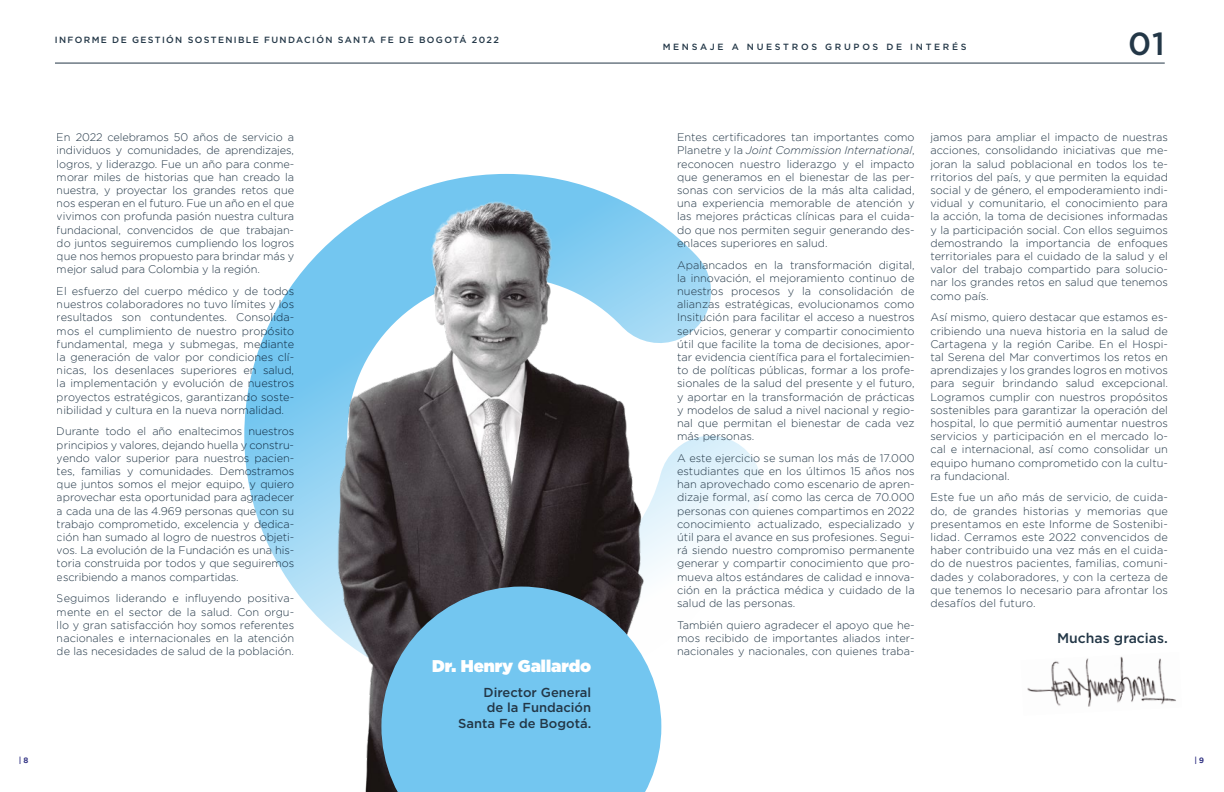
<style>
.page{position:relative;width:1224px;height:792px;background:#fff}
.page>*{position:absolute;margin:0;border:0;box-sizing:border-box;transform-origin:0 0}
.t1{font:500 32px "Gotham";color:#233747}
.t2{font:900 17px "Gotham";color:#fff}
.t3{font:500 14px "Gotham";color:#233747}
.t4{font:500 13px/15.6px "Gotham";color:#233747;text-align:right}
.t5{font:300 11px/13.2px "Gotham";color:#233747;text-align:justify}
.t6{font:500 9px "Gotham";letter-spacing:.15em;color:#233747}
.t7{font:500 9px "Gotham";letter-spacing:.3em;color:#233747}
.t8{font:500 8px "Gotham";color:#2c2d80}
.s1{font-style:italic}
.s2{font-family:"Foundry Context";font-weight:700}
</style>
<div class="page">
<img style="left:1027px;top:656px;width:149px;height:51px">
<svg style="left:244px;top:174px;width:518px;height:454px"></svg>
<img style="left:329px;top:198px;width:316px;height:594px">
<svg style="left:381px;top:587px;width:280px;height:205px;background:#6eb2d5"></svg>
<hr style="left:55px;top:63px;width:1110px;height:1px;background:#233747">
<p class="t6" style="left:55px;top:34px;width:445px">INFORME DE GESTIÓN SOSTENIBLE FUNDACIÓN SANTA FE DE BOGOTÁ 2022</p>
<p class="t5" style="left:57px;top:131px;width:239px">En 2022 celebramos 50 años de servicio a individuos y comunidades, de aprendizajes, logros, y liderazgo. Fue un año para conme&shy;morar miles de historias que han creado la nuestra, y proyectar los grandes retos que nos esperan en el futuro. Fue un año en el que vivimos con profunda pasión nuestra cultura fundacional, convencidos de que trabajan&shy;do juntos seguiremos cumpliendo los logros que nos hemos propuesto para brindar más y mejor salud para Colombia y la región.</p>
<p class="t5" style="left:57px;top:284px;width:239px">El esfuerzo del cuerpo médico y de todos nuestros colaboradores no tuvo límites y los resultados son contundentes. Consolida&shy;mos el cumplimiento de nuestro propósito fundamental, mega y submegas, mediante la generación de valor por condiciones clí&shy;nicas, los desenlaces superiores en salud, la implementación y evolución de nuestros proyectos estratégicos, garantizando soste&shy;nibilidad y cultura en la nueva normalidad.</p>
<p class="t5" style="left:57px;top:425px;width:239px">Durante todo el año enaltecimos nuestros principios y valores, dejando huella y constru&shy;yendo valor superior para nuestros pacien&shy;tes, familias y comunidades. Demostramos que juntos somos el mejor equipo, y quiero aprovechar esta oportunidad para agradecer a cada una de las 4.969 personas que con su trabajo comprometido, excelencia y dedica&shy;ción han sumado al logro de nuestros objeti&shy;vos. La evolución de la Fundación es una his&shy;toria construida por todos y que seguiremos escribiendo a manos compartidas.</p>
<p class="t5" style="left:57px;top:592px;width:239px">Seguimos liderando e influyendo positiva&shy;mente en el sector de la salud. Con orgu&shy;llo y gran satisfacción hoy somos referentes nacionales e internacionales en la atención de las necesidades de salud de la población.</p>
<h2 class="t2" style="left:432px;top:654px;width:161px">Dr. Henry Gallardo</h2>
<p class="t4" style="left:458px;top:684px;width:135px">Director General<br>de la Fundación<br>Santa Fe de Bogotá.</p>
<p class="t7" style="left:663px;top:41px;width:305px">MENSAJE A NUESTROS GRUPOS DE INTERÉS</p>
<h1 class="t1" style="left:1128px;top:23px;width:38px">01</h1>
<p class="t5" style="left:677px;top:131px;width:239px">Entes certificadores tan importantes como Planetre y la <span class="s1">Joint Commission International</span>, reconocen nuestro liderazgo y el impacto que generamos en el bienestar de las per&shy;sonas con servicios de la más alta calidad, una experiencia memorable de atención y las mejores prácticas clínicas para el cuida&shy;do que nos permiten seguir generando des&shy;enlaces superiores en salud.</p>
<p class="t5" style="left:677px;top:258px;width:239px">Apalancados en la transformación digital, la innovación, el mejoramiento continuo de nuestros procesos y la consolidación de alianzas estratégicas, evolucionamos como Insitución para facilitar el acceso a nuestros servicios, generar y compartir conocimiento útil que facilite la toma de decisiones, apor&shy;tar evidencia científica para el fortalecimien&shy;to de políticas públicas, formar a los profe&shy;sionales de la salud del presente y el futuro, y aportar en la transformación de prácticas y modelos de salud a nivel nacional y regio&shy;nal que permitan el bienestar de cada vez más personas.</p>
<p class="t5" style="left:677px;top:451px;width:239px">A este ejercicio se suman los más de 17.000 estudiantes que en los últimos 15 años nos han aprovechado como escenario de apren&shy;dizaje formal, así como las cerca de 70.000 personas con quienes compartimos en 2022 conocimiento actualizado, especializado y útil para el avance en sus profesiones. Segui&shy;rá siendo nuestro compromiso permanente generar y compartir conocimiento que pro&shy;mueva altos estándares de calidad e innova&shy;ción en la práctica médica y cuidado de la salud de las personas.</p>
<p class="t5" style="left:677px;top:618px;width:239px">También quiero agradecer el apoyo que he&shy;mos recibido de importantes aliados inter&shy;nacionales y nacionales, con quienes traba-</p>
<p class="t5" style="left:930px;top:131px;width:239px">jamos para ampliar el impacto de nuestras acciones, consolidando iniciativas que me&shy;joran la salud poblacional en todos los te&shy;rritorios del país, y que permiten la equidad social y de género, el empoderamiento indi&shy;vidual y comunitario, el conocimiento para la acción, la toma de decisiones informadas y la participación social. Con ellos seguimos demostrando la importancia de enfoques territoriales para el cuidado de la salud y el valor del trabajo compartido para solucio&shy;nar los grandes retos en salud que tenemos como país.</p>
<p class="t5" style="left:930px;top:311px;width:239px">Así mismo, quiero destacar que estamos es&shy;cribiendo una nueva historia en la salud de Cartagena y la región Caribe. En el Hospi&shy;tal Serena del Mar convertimos los retos en aprendizajes y los grandes logros en motivos para seguir brindando salud excepcional.<br>Logramos cumplir con nuestros propósitos sostenibles para garantizar la operación del hospital, lo que permitió aumentar nuestros servicios y participación en el mercado lo&shy;cal e internacional, así como consolidar un equipo humano comprometido con la cultu&shy;ra fundacional.</p>
<p class="t5" style="left:930px;top:491px;width:239px">Este fue un año más de servicio, de cuida&shy;do, de grandes historias y memorias que presentamos en este Informe de Sostenibi&shy;lidad. Cerramos este 2022 convencidos de haber contribuido una vez más en el cuida&shy;do de nuestros pacientes, familias, comuni&shy;dades y colaboradores, y con la certeza de que tenemos lo necesario para afrontar los desafíos del futuro.</p>
<p class="t3" style="left:1057px;top:628px;width:112px">Muchas gracias.</p>
<p class="t8" style="left:19px;top:755px;width:11px">| <span class="s2">8</span></p>
<p class="t8" style="left:1194px;top:755px;width:11px">| <span class="s2">9</span></p>
</div>
